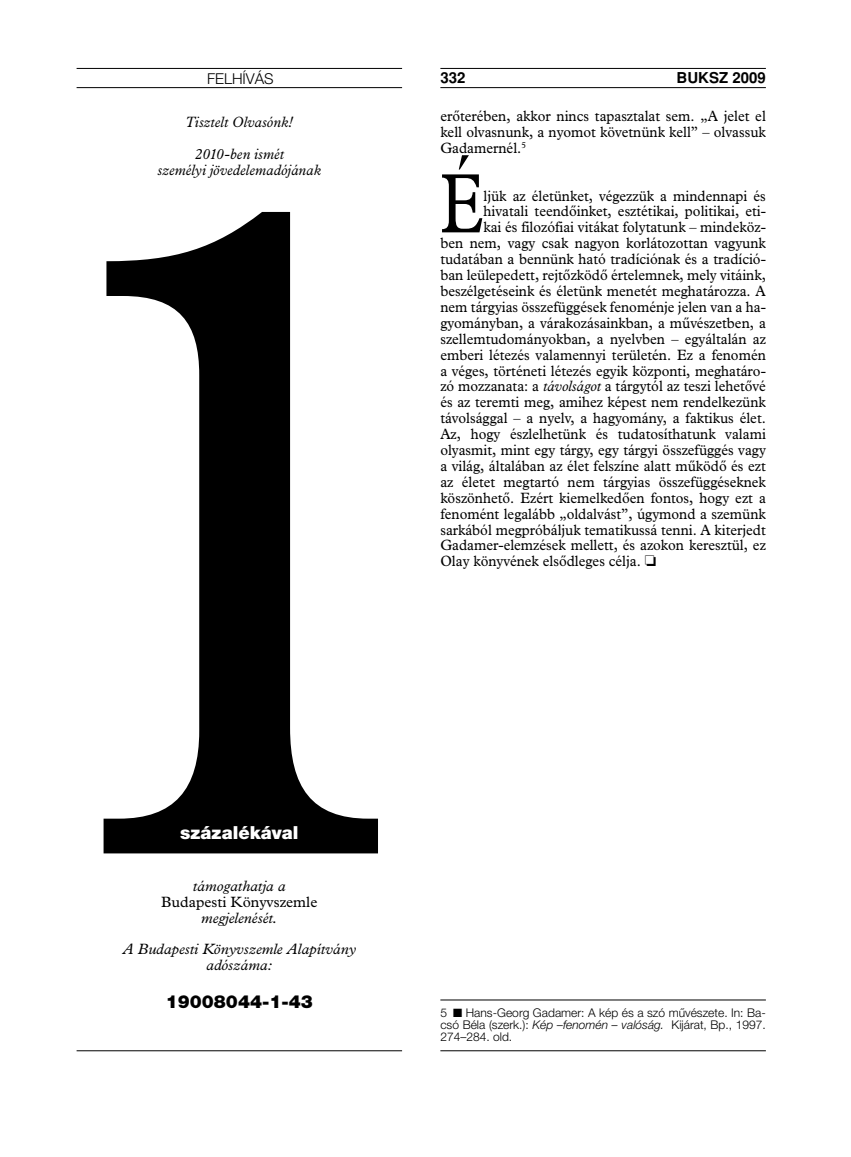
<style>
.page{position:relative;width:851px;height:1157px;background:#fff}
.page>*{position:absolute;margin:0;border:0;box-sizing:border-box;transform-origin:0 0}
.t1{font:84.9px "Plantin HCE";color:#000;scale:.75 1}
.t2{font:18px "Helvetica H Black";color:#000}
.t3{font:18px "Helvetica H Black";color:#fff}
.t4{font:15px/15.9px "Plantin HCE";color:#000;text-align:justify;scale:.95 1}
.t5{font:italic 15px/31.8px "Plantin HCE";color:#000;text-align:center}
.t6{font:italic 15px/31.8px "Plantin HCE";color:#000;text-align:center;scale:.95 1}
.t7{font:15px "Plantin HCE";color:#000}
.t8{font:15px "Helvetica H Bold";color:#000}
.t9{font:15px "Helvetica H Light";letter-spacing:.13em;color:#000}
.t10{font:12px/12px "Helvetica H Light";color:#000;text-align:justify}
.s1{font-style:italic}
</style>
<div class="page">
<hr style="left:440px;top:68px;width:325px;height:1px;background:#000">
<hr style="left:440px;top:87px;width:325px;height:1px;background:#000">
<hr style="left:440px;top:1050px;width:325px;height:1px;background:#000">
<hr style="left:440px;top:999px;width:325px;height:1px;background:#000">
<svg style="left:103px;top:212px;width:275px;height:641px"></svg>
<hr style="left:77px;top:68px;width:325px;height:1px;background:#000">
<hr style="left:77px;top:87px;width:325px;height:1px;background:#000">
<hr style="left:77px;top:1050px;width:325px;height:1px;background:#000">
<p class="t9" style="left:207px;top:70px;width:68px">felhívás</p>
<p class="t6" style="left:185px;top:106px;width:115px">Tisztelt Olvasónk!<br>2010-ben ismét</p>
<p class="t6" style="left:157px;top:154px;width:174px">személyi jövedelemadójának</p>
<p class="t8" style="left:440px;top:69px;width:27px">332</p>
<p class="t8" style="left:676px;top:69px;width:91px">BUKSZ 2009</p>
<p class="t4" style="left:440px;top:108px;width:344px">erőterében, akkor nincs tapasztalat sem. „A jelet el kell olvasnunk, a nyomot követnünk kell” – olvassuk Gadamernél.<sup>5</sup></p>
<h1 class="t1" style="left:440px;top:155px;width:59px">É</h1>
<p class="t4" style="left:483px;top:187px;width:298px">ljük az életünket, végezzük a mindennapi és</p>
<p class="t4" style="left:483px;top:203px;width:299px">hivatali teendőinket, esztétikai, politikai, eti-</p>
<p class="t4" style="left:483px;top:219px;width:298px">kai és filozófiai vitákat folytatunk – mindeköz-</p>
<p class="t4" style="left:440px;top:235px;width:344px">ben nem, vagy csak nagyon korlátozottan vagyunk</p>
<p class="t4" style="left:440px;top:251px;width:344px">tudatában a bennünk ható tradíciónak és a tradíció-</p>
<p class="t4" style="left:440px;top:267px;width:344px">ban leülepedett, rejtőzködő értelemnek, mely vitáink,</p>
<p class="t4" style="left:440px;top:283px;width:344px">beszélgetéseink és életünk menetét meghatározza. A</p>
<p class="t4" style="left:440px;top:299px;width:344px">nem tárgyias összefüggések fenoménje jelen van a ha-</p>
<p class="t4" style="left:440px;top:315px;width:344px">gyományban, a várakozásainkban, a művészetben, a</p>
<p class="t4" style="left:440px;top:330px;width:344px">szellemtudományokban, a nyelvben – egyáltalán az</p>
<p class="t4" style="left:440px;top:346px;width:344px">emberi létezés valamennyi területén. Ez a fenomén</p>
<p class="t4" style="left:440px;top:362px;width:344px">a véges, történeti létezés egyik központi, meghatáro-</p>
<p class="t4" style="left:440px;top:378px;width:344px">zó mozzanata: a <span class="s1">távolságot</span> a tárgytól az teszi lehetővé</p>
<p class="t4" style="left:440px;top:394px;width:344px">és az teremti meg, amihez képest nem rendelkezünk</p>
<p class="t4" style="left:440px;top:410px;width:344px">távolsággal – a nyelv, a hagyomány, a faktikus élet.</p>
<p class="t4" style="left:440px;top:426px;width:344px">Az, hogy észlelhetünk és tudatosíthatunk valami</p>
<p class="t4" style="left:440px;top:442px;width:344px">olyasmit, mint egy tárgy, egy tárgyi összefüggés vagy</p>
<p class="t4" style="left:440px;top:458px;width:344px">a világ, általában az élet felszíne alatt működő és ezt</p>
<p class="t4" style="left:440px;top:474px;width:344px">az életet megtartó nem tárgyias összefüggéseknek</p>
<p class="t4" style="left:440px;top:489px;width:344px">köszönhető. Ezért kiemelkedően fontos, hogy ezt a</p>
<p class="t4" style="left:440px;top:505px;width:344px">fenomént legalább „oldalvást”, úgymond a szemünk</p>
<p class="t4" style="left:440px;top:521px;width:344px">sarkából megpróbáljuk tematikussá tenni. A kiterjedt</p>
<p class="t4" style="left:440px;top:537px;width:344px">Gadamer-elemzések mellett, és azokon keresztül, ez</p>
<p class="t4" style="left:440px;top:553px;width:229px">Olay könyvének elsődleges célja. □</p>
<p class="t3" style="left:180px;top:822px;width:120px">százalékával</p>
<p class="t5" style="left:193px;top:869px;width:94px">támogathatja a</p>
<p class="t7" style="left:161px;top:893px;width:158px">Budapesti Könyvszemle</p>
<p class="t5" style="left:123px;top:901px;width:234px">megjelenését.<br>A Budapesti Könyvszemle Alapítvány</p>
<p class="t5" style="left:206px;top:949px;width:68px">adószáma:</p>
<p class="t2" style="left:166px;top:991px;width:148px">19008044-1-43</p>
<p class="t10" style="left:440px;top:1006px;width:327px">5 ■ Hans-Georg Gadamer: A kép és a szó mûvészete. In: Ba&shy;csó Béla (szerk.): <span class="s1">Kép –fenomén – valóság.</span> Kijárat, Bp., 1997.<br>274–284. old.</p>
</div>
